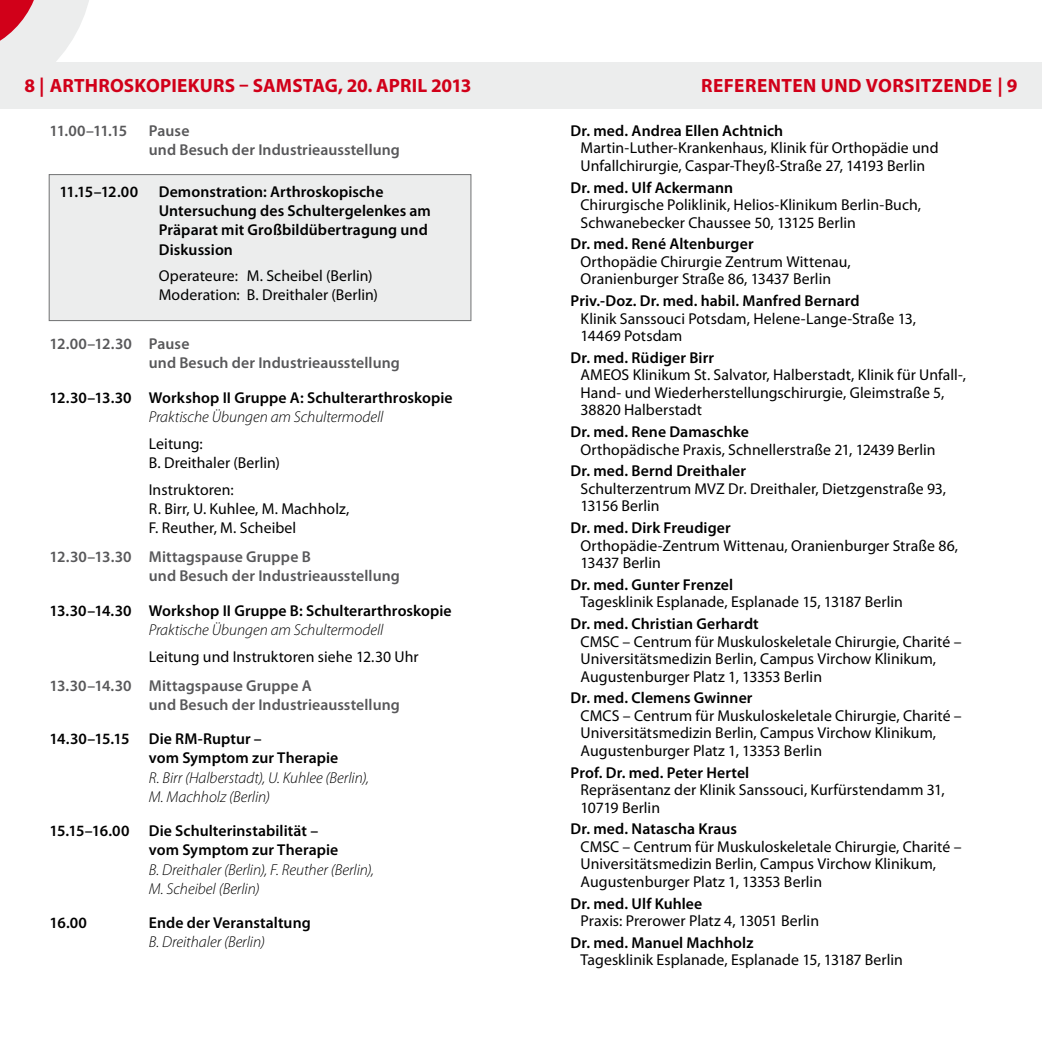
<style>
.page{position:relative;width:1042px;height:1042px;background:#fff}
.page>*{position:absolute;margin:0;border:0;box-sizing:border-box;transform-origin:0 0}
.t1{font:700 19.25px "Myriad Pro";letter-spacing:.015em;color:#d10019}
.t2{font:15.75px/17.5px "Myriad Pro";color:#000}
.t3{font:600 15.75px/19.2px "Myriad Pro";letter-spacing:.005em;color:#000}
.t4{font:600 15.75px/19.2px "Myriad Pro";letter-spacing:.005em;color:#58585a}
.t5{font:italic 300 15.75px/19.2px "Myriad Pro";color:#000}
</style>
<div class="page">
<div style="left:0;top:62px;width:521px;height:46px;background:#eceded"></div>
<div style="left:521px;top:62px;width:521px;height:46px;background:#eceded"></div>
<svg style="left:0;top:0;width:89px;height:62px"></svg>
<div style="left:49px;top:175px;width:422px;height:146px;background:#eceded"></div>
<div style="left:49px;top:174px;width:422px;height:147px;border:1px solid #707172"></div>
<p class="t1" style="left:25px;top:73px;width:448px">8 | ARTHROSKOPIE KURS – SAMSTAG, 20. APRIL 2013</p>
<p class="t1" style="left:701px;top:73px;width:12px">REFE</p>
<p class="t1" style="left:745px;top:73px;width:274px">RENTEN UND VORSITZENDE | 9</p>
<p class="t4" style="left:50px;top:120px;width:79px">11.00–11.15</p>
<p class="t4" style="left:149px;top:120px;width:253px">Pause<br>und Besuch der Industrieausstellung</p>
<p class="t3" style="left:60px;top:181px;width:80px">11.15–12.00</p>
<p class="t3" style="left:159px;top:181px;width:274px">Demonstration: Arthroskopische<br>Untersuchung des Schultergelenkes am<br>Präparat mit Großbildübertragung und<br>Diskussion</p>
<p class="t2" style="left:159px;top:266px;width:221px;line-height:19.2px">Operateure: M. Scheibel (Berlin)<br>Moderation: B. Dreithaler (Berlin)</p>
<p class="t4" style="left:149px;top:334px;width:253px;text-indent:-99px">12.00–12.30 Pause<br>und Besuch der Industrieausstellung</p>
<p class="t3" style="left:50px;top:387px;width:405px">12.30–13.30 Workshop II Gruppe A: Schulterarthroskopie</p>
<p class="t5" style="left:149px;top:407px;width:236px">Praktische Übungen am Schultermodell</p>
<p class="t2" style="left:149px;top:433px;width:133px;line-height:19.2px">Leitung:<br>B. Dreithaler (Berlin)</p>
<p class="t2" style="left:149px;top:479px;width:202px;line-height:19.2px">Instruktoren:<br>R. Birr, U. Kuhlee, M. Machholz,<br>F. Reuther, M. Scheibel</p>
<p class="t4" style="left:149px;top:547px;width:253px;text-indent:-99px">12.30–13.30 Mittagspause Gruppe B<br>und Besuch der Industrieausstellung</p>
<p class="t3" style="left:50px;top:600px;width:404px">13.30–14.30 Workshop II Gruppe B: Schulterarthroskopie</p>
<p class="t5" style="left:149px;top:620px;width:236px">Praktische Übungen am Schultermodell</p>
<p class="t2" style="left:149px;top:647px;width:271px">Leitung und Instruktoren siehe 12.30 Uhr</p>
<p class="t4" style="left:149px;top:675px;width:253px;text-indent:-99px">13.30–14.30 Mittagspause Gruppe A<br>und Besuch der Industrieausstellung</p>
<p class="t3" style="left:149px;top:729px;width:191px;text-indent:-99px">14.30–15.15 Die RM-Ruptur –<br>vom Symptom zur Therapie</p>
<p class="t5" style="left:149px;top:767px;width:221px">R. Birr (Halberstadt), U. Kuhlee (Berlin),<br>M. Machholz (Berlin)</p>
<p class="t3" style="left:149px;top:820px;width:191px;text-indent:-99px">15.15–16.00 Die Schulterinstabilität – vom Symptom zur Therapie</p>
<p class="t5" style="left:149px;top:859px;width:227px">B. Dreithaler (Berlin), F. Reuther (Berlin),<br>M. Scheibel (Berlin)</p>
<p class="t3" style="left:50px;top:912px;width:39px">16.00</p>
<p class="t3" style="left:149px;top:912px;width:163px">Ende der Veranstaltung</p>
<p class="t5" style="left:149px;top:932px;width:118px">B. Dreithaler (Berlin)</p>
<p class="t3" style="left:570px;top:120px;width:214px">Dr. med. Andrea Ellen Achtnich</p>
<p class="t2" style="left:580px;top:139px;width:359px">Martin-Luther-Krankenhaus, Klinik für Orthopädie und<br>Unfallchirurgie, Caspar-Theyß-Straße 27, 14193 Berlin</p>
<p class="t3" style="left:570px;top:177px;width:164px">Dr. med. Ulf Ackermann</p>
<p class="t2" style="left:580px;top:196px;width:342px">Chirurgische Poliklinik, Helios-Klinikum Berlin-Buch,<br>Schwanebecker Chaussee 50, 13125 Berlin</p>
<p class="t3" style="left:570px;top:234px;width:184px">Dr. med. René Altenburger</p>
<p class="t2" style="left:580px;top:252px;width:272px">Orthopädie Chirurgie Zentrum Wittenau,<br>Oranienburger Straße 86, 13437 Berlin</p>
<p class="t3" style="left:570px;top:291px;width:291px">Priv.-Doz. Dr. med. habil. Manfred Bernard</p>
<p class="t2" style="left:580px;top:309px;width:337px">Klinik Sanssouci Potsdam, Helene-Lange-Straße 13,<br>14469 Potsdam</p>
<p class="t3" style="left:570px;top:347px;width:145px">Dr. med. Rüdiger Birr</p>
<p class="t2" style="left:580px;top:366px;width:387px">AMEOS Klinikum St. Salvator, Halberstadt, Klinik für Unfall-,<br>Hand- und Wiederherstellungschirurgie, Gleimstraße 5,<br>38820 Halberstadt</p>
<p class="t3" style="left:570px;top:422px;width:180px">Dr. med. Rene Damaschke</p>
<p class="t2" style="left:580px;top:440px;width:356px">Orthopädische Praxis, Schnellerstraße 21, 12439 Berlin</p>
<p class="t3" style="left:570px;top:461px;width:177px">Dr. med. Bernd Dreithaler</p>
<p class="t2" style="left:580px;top:479px;width:367px">Schulterzentrum MVZ Dr. Dreithaler, Dietzgenstraße 93,<br>13156 Berlin</p>
<p class="t3" style="left:570px;top:518px;width:162px">Dr. med. Dirk Freudiger</p>
<p class="t2" style="left:580px;top:536px;width:379px">Orthopädie-Zentrum Wittenau, Oranienburger Straße 86,<br>13437 Berlin</p>
<p class="t3" style="left:570px;top:574px;width:164px">Dr. med. Gunter Frenzel</p>
<p class="t2" style="left:580px;top:593px;width:324px">Tagesklinik Esplanade, Esplanade 15, 13187 Berlin</p>
<p class="t3" style="left:570px;top:614px;width:190px">Dr. med. Christian Gerhardt</p>
<p class="t2" style="left:580px;top:632px;width:382px">CMSC – Centrum für Muskuloskeletale Chirurgie, Charité –<br>Universitätsmedizin Berlin, Campus Virchow Klinikum,<br>Augustenburger Platz 1, 13353 Berlin</p>
<p class="t3" style="left:570px;top:688px;width:183px">Dr. med. Clemens Gwinner</p>
<p class="t2" style="left:580px;top:706px;width:383px">CMCS – Centrum für Muskuloskeletale Chirurgie, Charité –<br>Universitätsmedizin Berlin, Campus Virchow Klinikum,<br>Augustenburger Platz 1, 13353 Berlin</p>
<p class="t3" style="left:570px;top:762px;width:180px">Prof. Dr. med. Peter Hertel</p>
<p class="t2" style="left:580px;top:781px;width:366px">Repräsentanz der Klinik Sanssouci, Kurfürstendamm 31,<br>10719 Berlin</p>
<p class="t3" style="left:570px;top:819px;width:168px">Dr. med. Natascha Kraus</p>
<p class="t2" style="left:580px;top:837px;width:382px">CMSC – Centrum für Muskuloskeletale Chirurgie, Charité –<br>Universitätsmedizin Berlin, Campus Virchow Klinikum,<br>Augustenburger Platz 1, 13353 Berlin</p>
<p class="t3" style="left:570px;top:893px;width:133px">Dr. med. Ulf Kuhlee</p>
<p class="t2" style="left:580px;top:912px;width:240px">Praxis: Prerower Platz 4, 13051 Berlin</p>
<p class="t3" style="left:570px;top:932px;width:184px">Dr. med. Manuel Machholz</p>
<p class="t2" style="left:580px;top:951px;width:324px">Tagesklinik Esplanade, Esplanade 15, 13187 Berlin</p>
</div>
